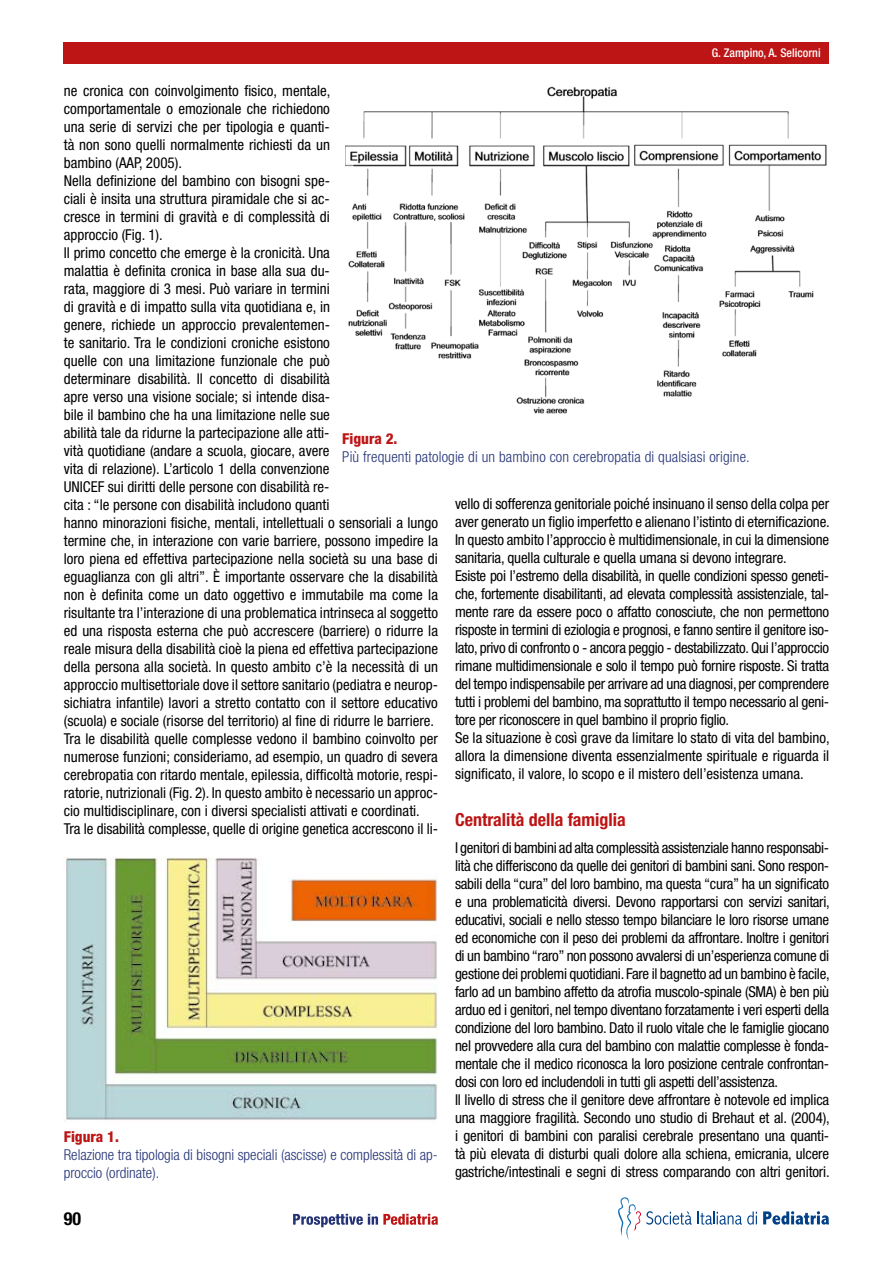
<style>
.page{position:relative;width:893px;height:1263px;background:#fff}
.page>*{position:absolute;margin:0;border:0;box-sizing:border-box;transform-origin:0 0}
.t1{font:700 condensed 18px "Helvetica Neue LT Std";color:#bd1515}
.t2{font:700 condensed 18px "Helvetica Neue LT Std";color:#000}
.t3{font:condensed 15px/18px "Helvetica Neue LT Std";letter-spacing:-.02em;color:#000}
.t4{font:condensed 15px/18px "Helvetica Neue LT Std";color:#000}
.t5{font:300 condensed 15px/18px "Helvetica Neue LT Std";color:#233276}
.t6{font:800 condensed 15px "Helvetica Neue LT Std";color:#bd1515}
.t7{font:500 condensed 12px "Helvetica Neue LT Std";color:#fff}
</style>
<div class="page">
<div style="left:64px;top:43px;width:765px;height:21px;background:#bd1515"></div>
<svg style="left:293px;top:1214px;width:145px;height:13px"></svg>
<svg style="left:698px;top:1211px;width:59px;height:13px"></svg>
<svg style="left:763px;top:1211px;width:66px;height:13px"></svg>
<svg style="left:618px;top:1197px;width:74px;height:43px"></svg>
<img style="left:64px;top:858px;width:374px;height:264px">
<img style="left:345px;top:86px;width:482px;height:328px">
<p class="t7" style="left:712px;top:46px;width:110px">G. Zampino, A. Selicorni</p>
<p class="t4" style="left:64px;top:81px;width:376px">ne cronica con coinvolgimento fisico, mentale,<br>comportamentale o emozionale che richiedono<br>una serie di servizi che per tipologia e quanti-<br>tà non sono quelli normalmente richiesti da un<br>bambino (AAP, 2005).<br>Nella definizione del bambino con bisogni spe-<br>ciali è insita una struttura piramidale che si ac-<br>cresce in termini di gravità e di complessità di<br>approccio (Fig. 1).<br>Il primo concetto che emerge è la cronicità. Una<br>malattia è definita cronica in base alla sua du-<br>rata, maggiore di 3 mesi. Può variare in termini<br>di gravità e di impatto sulla vita quotidiana e, in<br>genere, richiede un approccio prevalentemen-<br>te sanitario. Tra le condizioni croniche esistono<br>quelle con una limitazione funzionale che può<br>determinare disabilità. Il concetto di disabilità<br>apre verso una visione sociale; si intende disa-<br>bile il bambino che ha una limitazione nelle sue<br>abilità tale da ridurne la partecipazione alle atti-<br>vità quotidiane (andare a scuola, giocare, avere<br>vita di relazione). L’articolo 1 della convenzione<br>UNICEF sui diritti delle persone con disabilità re-<br>cita : “le persone con disabilità includono quanti<br>hanno minorazioni fisiche, mentali, intellettuali o sensoriali a lungo termine che, in interazione con varie barriere, possono impedire la loro piena ed effettiva partecipazione nella società su una base di eguaglianza con gli altri”. È importante osservare che la disabilità non è definita come un dato oggettivo e immutabile ma come la risultante tra l’interazione di una problematica intrinseca al soggetto ed una risposta esterna che può accrescere (barriere) o ridurre la reale misura della disabilità cioè la piena ed effettiva partecipazione della persona alla società. In questo ambito c’è la necessità di un approccio multisettoriale dove il settore sanitario (pediatra e neurop&shy;sichiatra infantile) lavori a stretto contatto con il settore educativo (scuola) e sociale (risorse del territorio) al fine di ridurre le barriere.<br>Tra le disabilità quelle complesse vedono il bambino coinvolto per numerose funzioni; consideriamo, ad esempio, un quadro di severa cerebropatia con ritardo mentale, epilessia, difficoltà motorie, respi&shy;ratorie, nutrizionali (Fig. 2). In questo ambito è necessario un approc&shy;cio multidisciplinare, con i diversi specialisti attivati e coordinati.<br>Tra le disabilità complesse, quelle di origine genetica accrescono il li-</p>
<p class="t6" style="left:342px;top:430px;width:57px">Figura 2.</p>
<p class="t5" style="left:342px;top:448px;width:409px">Più frequenti patologie di un bambino con cerebropatia di qualsiasi origine.</p>
<p class="t3" style="left:455px;top:495px;width:376px">vello di sofferenza genitoriale poiché insinuano il senso della colpa per aver generato un figlio imperfetto e alienano l’istinto di eternificazione.<br>In questo ambito l’approccio è multidimensionale, in cui la dimensione sanitaria, quella culturale e quella umana si devono integrare.<br>Esiste poi l’estremo della disabilità, in quelle condizioni spesso geneti&shy;che, fortemente disabilitanti, ad elevata complessità assistenziale, tal&shy;mente rare da essere poco o affatto conosciute, che non permettono risposte in termini di eziologia e prognosi, e fanno sentire il genitore iso&shy;lato, privo di confronto o - ancora peggio - destabilizzato. Qui l’approccio rimane multidimensionale e solo il tempo può fornire risposte. Si tratta del tempo indispensabile per arrivare ad una diagnosi, per comprendere tutti i problemi del bambino, ma soprattutto il tempo necessario al geni&shy;tore per riconoscere in quel bambino il proprio figlio.<br>Se la situazione è così grave da limitare lo stato di vita del bambino, allora la dimensione diventa essenzialmente spirituale e riguarda il significato, il valore, lo scopo e il mistero dell’esistenza umana.</p>
<p class="t1" style="left:455px;top:809px;width:172px">Centralità della famiglia</p>
<p class="t3" style="left:455px;top:838px;width:376px">I genitori di bambini ad alta complessità assistenziale hanno responsabi&shy;lità che differiscono da quelle dei genitori di bambini sani. Sono respon&shy;sabili della “cura” del loro bambino, ma questa “cura” ha un significato e una problematicità diversi. Devono rapportarsi con servizi sanitari, educativi, sociali e nello stesso tempo bilanciare le loro risorse umane ed economiche con il peso dei problemi da affrontare. Inoltre i genitori di un bambino “raro” non possono avvalersi di un’esperienza comune di gestione dei problemi quotidiani. Fare il bagnetto ad un bambino è facile, farlo ad un bambino affetto da atrofia muscolo-spinale (SMA) è ben più arduo ed i genitori, nel tempo diventano forzatamente i veri esperti della condizione del loro bambino. Dato il ruolo vitale che le famiglie giocano nel provvedere alla cura del bambino con malattie complesse è fonda&shy;mentale che il medico riconosca la loro posizione centrale confrontan&shy;dosi con loro ed includendoli in tutti gli aspetti dell’assistenza.<br>Il livello di stress che il genitore deve affrontare è notevole ed implica una maggiore fragilità. Secondo uno studio di Brehaut et al. (2004), i genitori di bambini con paralisi cerebrale presentano una quanti&shy;tà più elevata di disturbi quali dolore alla schiena, emicrania, ulcere gastriche/intestinali e segni di stress comparando con altri genitori.</p>
<p class="t6" style="left:64px;top:1127px;width:57px">Figura 1.</p>
<p class="t5" style="left:64px;top:1145px;width:376px">Relazione tra tipologia di bisogni speciali (ascisse) e complessità di ap&shy;proccio (ordinate).</p>
<p class="t2" style="left:64px;top:1207px;width:19px">90</p>
</div>
